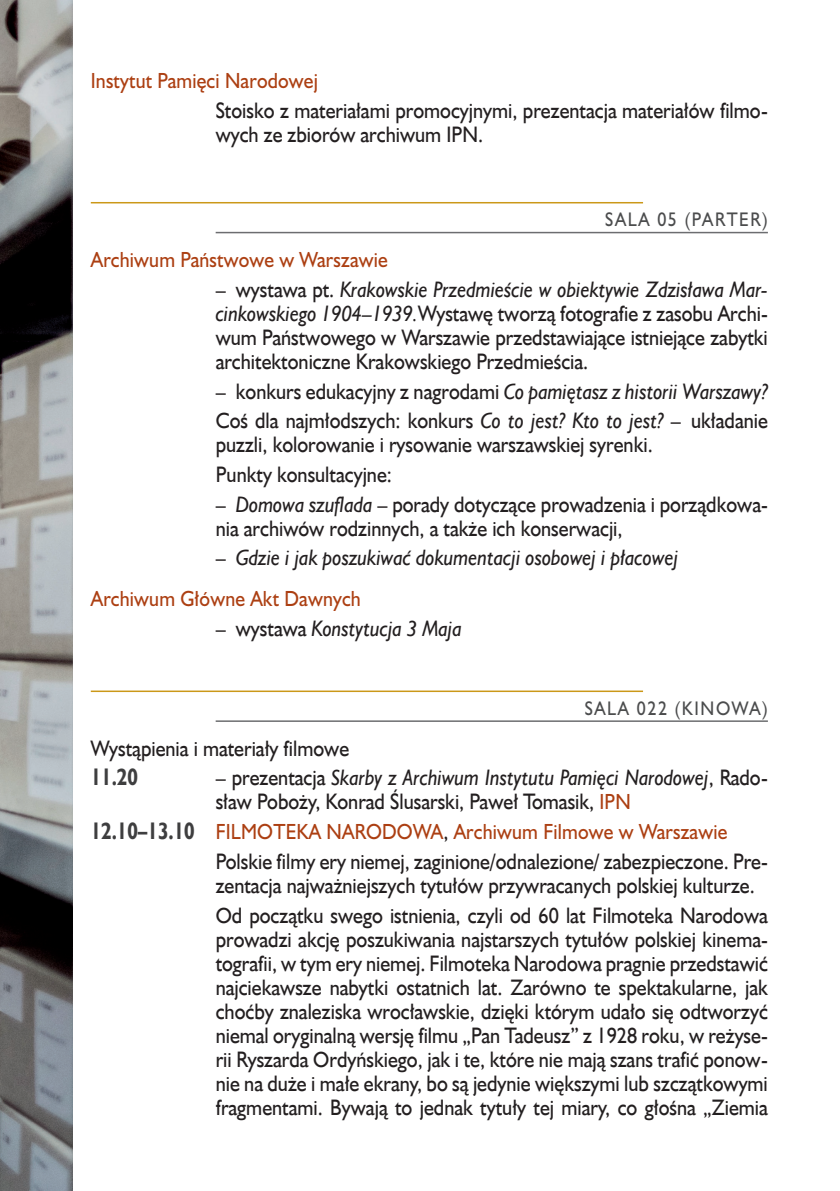
<style>
.page{position:relative;width:840px;height:1191px;background:#fff}
.page>*{position:absolute;margin:0;border:0;box-sizing:border-box;transform-origin:0 0}
.t1{font:700 24px "Humanst 521 EU";color:#3e3e3f;scale:.8 1}
.t2{font:22.4px/24px "Humanst 521 EU Normal";color:#231f20;scale:.9 1}
.t3{font:22.4px "Humanst 521 EU Italic";color:#231f20;scale:.9 1}
.t4{font:20px "Humanst 521 PL";letter-spacing:.01em;color:#ac3f12;scale:.9 1}
.t5{font:18px "Humanst 521 PL";letter-spacing:.1em;color:#4b4c4d;scale:.9 1}
.s1{font-family:"Humanst 521 EU Normal"}
.s2{font-family:"Humanst 521 EU Italic"}
.s3{font-family:"Humanst 521 PL";font-size:20px;color:#ac3f12}
.s4{font-family:"Humanst 521 EU";font-weight:700;font-size:24px;color:#3e3e3f}
.s5{font-family:"Humanst 521 EU Normal";font-size:22.4px;color:#231f20}
</style>
<div class="page">
<img style="left:0;top:0;width:72px;height:1191px">
<hr style="left:91px;top:202px;width:551px;height:1px;background:#cb9818">
<hr style="left:215px;top:232px;width:552px;height:1px;background:#6c6d70">
<hr style="left:91px;top:690px;width:551px;height:2px;background:#cb9818">
<hr style="left:215px;top:720px;width:552px;height:2px;background:#6c6d70">
<p class="t4" style="left:91px;top:67px;width:254px">Instytut Pamięci Narodowej</p>
<p class="t2" style="left:215px;top:98px;width:614px">Stoisko z materiałami promocyjnymi, prezentacja materiałów filmo&shy;wych ze zbiorów archiwum IPN.</p>
<p class="t5" style="left:605px;top:207px;width:182px">SALA 05 (PARTER)</p>
<p class="t4" style="left:91px;top:246px;width:331px">Archiwum Państwowe w Warszawie</p>
<p class="t3" style="left:215px;top:275px;width:614px"><span class="s1">– wystawa pt.</span> Krakowskie Przedmieście w obiektywie Zdzisława Mar-</p>
<p class="t2" style="left:215px;top:301px;width:614px;text-align:justify"><span class="s2">cinkowskiego 1904–1939.</span>Wystawę tworzą fotografie z zasobu Archi&shy;wum Państwowego w Warszawie przedstawiające istniejące zabytki architektoniczne Krakowskiego Przedmieścia.</p>
<p class="t3" style="left:215px;top:377px;width:614px"><span class="s1">– konkurs edukacyjny z nagrodami</span> Co pamiętasz z historii Warszawy?</p>
<p class="t2" style="left:215px;top:408px;width:614px">Coś dla najmłodszych: konkurs <span class="s2">Co to jest? Kto to jest?</span> – układanie puzzli, kolorowanie i rysowanie warszawskiej syrenki.</p>
<p class="t2" style="left:215px;top:462px;width:197px">Punkty konsultacyjne:</p>
<p class="t2" style="left:215px;top:492px;width:614px">– <span class="s2">Domowa szuflada</span> – porady dotyczące prowadzenia i porządkowa&shy;nia archiwów rodzinnych, a także ich konserwacji,</p>
<p class="t3" style="left:215px;top:544px;width:515px"><span class="s1">–</span> Gdzie i jak poszukiwać dokumentacji osobowej i płacowej</p>
<p class="t4" style="left:91px;top:585px;width:301px">Archiwum Główne Akt Dawnych</p>
<p class="t3" style="left:215px;top:614px;width:275px"><span class="s1">– wystawa</span> Konstytucja 3 Maja</p>
<p class="t5" style="left:584px;top:696px;width:205px">SALA 022 (KINOWA)</p>
<p class="t2" style="left:91px;top:736px;width:288px">Wystąpienia i materiały filmowe</p>
<p class="t1" style="left:91px;top:762px;width:60px">11.20</p>
<p class="t3" style="left:215px;top:764px;width:614px"><span class="s1">– prezentacja</span> Skarby z Archiwum Instytutu Pamięci Narodowej<span class="s1">, Rado-</span></p>
<p class="t2" style="left:215px;top:789px;width:462px">sław Poboży, Konrad Ślusarski, Paweł Tomasik, <span class="s3">IPN</span></p>
<p class="t4" style="left:91px;top:818px;width:708px"><span class="s4">12.10–13.10</span> FILMOTEKA NARODOWA<span class="s5">,</span> Archiwum Filmowe w Warszawie</p>
<p class="t2" style="left:215px;top:849px;width:614px">Polskie filmy ery niemej, zaginione/odnalezione/ zabezpieczone. Pre&shy;zentacja najważniejszych tytułów przywracanych polskiej kulturze.</p>
<p class="t2" style="left:215px;top:903px;width:614px;text-align:justify">Od początku swego istnienia, czyli od 60 lat Filmoteka Narodowa prowadzi akcję poszukiwania najstarszych tytułów polskiej kinema&shy;tografii, w tym ery niemej. Filmoteka Narodowa pragnie przedstawić najciekawsze nabytki ostatnich lat. Zarówno te spektakularne, jak choćby znaleziska wrocławskie, dzięki którym udało się odtworzyć niemal oryginalną wersję filmu „Pan Tadeusz” z 1928 roku, w reżyse&shy;rii Ryszarda Ordyńskiego, jak i te, które nie mają szans trafić ponow&shy;nie na duże i małe ekrany, bo są jedynie większymi lub szczątkowymi fragmentami. Bywają to jednak tytuły tej miary, co głośna „Ziemia</p>
</div>
